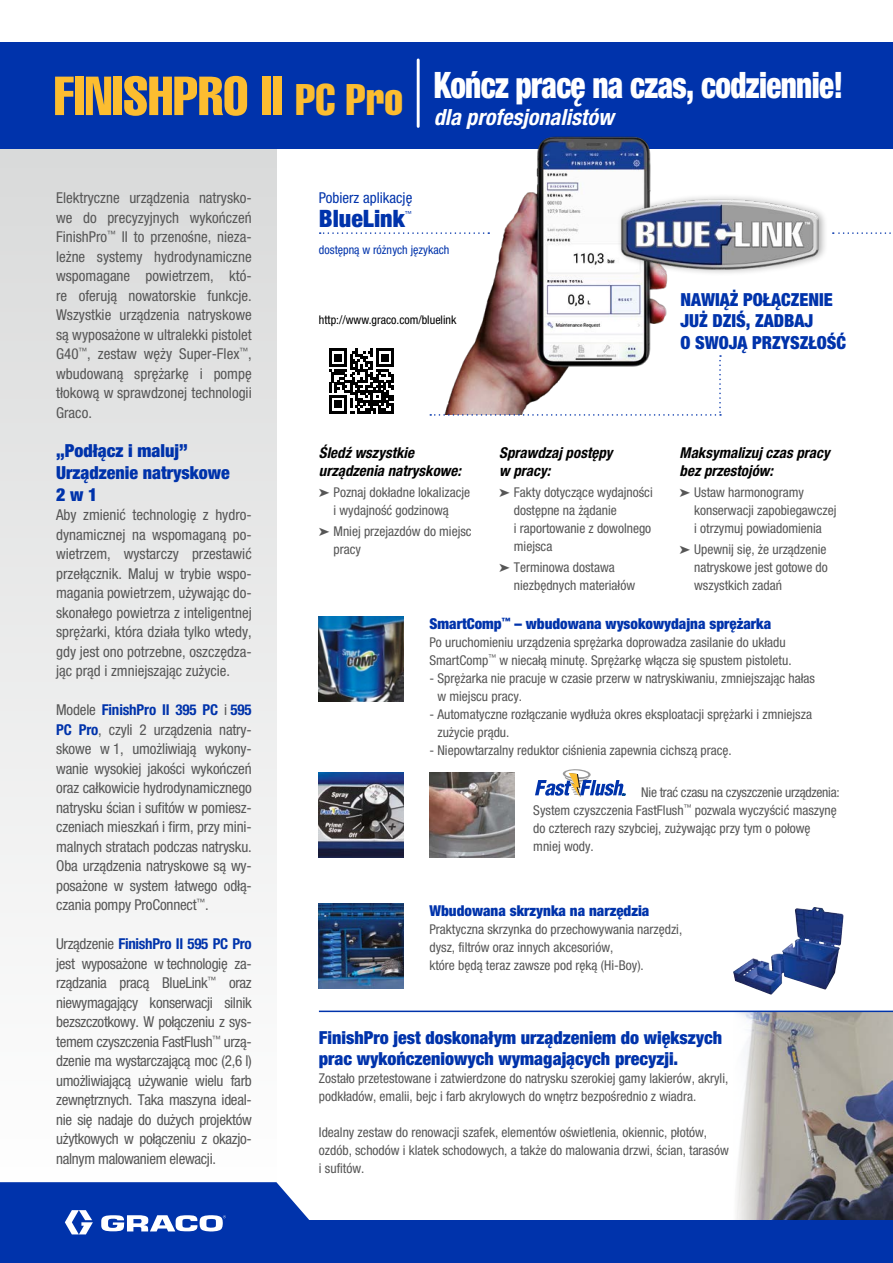
<style>
.page{position:relative;width:893px;height:1263px;background:#fff}
.page>*{position:absolute;margin:0;border:0;box-sizing:border-box;transform-origin:0 0}
.t1{font:900 condensed 36.45px "Helvetica Neue LTCE";letter-spacing:-.02em;color:#fff;scale:.85 1}
.t2{font:900 condensed 24px "Helvetica Neue LTCE";color:#0033ab}
.t3{font:italic 700 condensed 22.35px "Helvetica Neue LTCE";color:#fff}
.t4{font:900 condensed 18px/21.6px "Helvetica Neue LTCE";color:#0033ab}
.t5{font:condensed 15px/19.5px "Helvetica Neue LTCE";letter-spacing:-.005em;color:#565656;text-align:justify}
.t6{font:italic 700 condensed 15px/18px "Helvetica Neue LTCE";color:#000}
.t7{font:900 condensed 15px "Helvetica Neue LTCE";color:#0033ab}
.t8{font:condensed 15px "Helvetica Neue LTCE";color:#0033ab}
.t9{font:condensed 13.5px/18px "Helvetica Neue LTCE";color:#565656}
.t10{font:condensed 12px "Helvetica Neue LTCE";color:#000}
.t11{font:condensed 12px "Helvetica Neue LTCE";color:#0033ab}
.t12{font:condensed 7.05px "Helvetica Neue LTCE";color:#0033ab}
.s1{font-family:"Helvetica LT Std Comp";font-weight:400;font-stretch:normal;font-size:54px;color:#fcbd30}
.s2{font-family:"Helvetica LT Std Comp";font-weight:400;font-stretch:normal;font-size:43.5px;color:#fcbd30}
.s3{font-weight:700;color:#0033ab}
</style>
<div class="page">
<img style="left:734px;top:1012px;width:159px;height:208px">
<div style="left:0;top:139px;width:276px;height:1048px;background:linear-gradient(to bottom,#d8d9d9,#fefefe)"></div>
<div style="left:0;top:1220px;width:893px;height:43px;background:#0033ab"></div>
<div style="left:0;top:43px;width:893px;height:106px;background:#0033ab"></div>
<hr style="left:319px;top:1010px;width:574px;height:2px;background:#0033ab">
<svg style="left:0;top:1182px;width:309px;height:52px"></svg>
<img style="left:319px;top:617px;width:85px;height:85px">
<img style="left:319px;top:904px;width:85px;height:85px">
<img style="left:758px;top:907px;width:56px;height:63px">
<img style="left:319px;top:773px;width:85px;height:85px">
<img style="left:429px;top:773px;width:85px;height:85px">
<svg style="left:535px;top:769px;width:90px;height:28px"></svg>
<svg style="left:329px;top:349px;width:65px;height:64px"></svg>
<img style="left:429px;top:136px;width:239px;height:279px">
<div style="left:617px;top:193px;width:211px;height:83px;background:#000;opacity:.33"></div>
<img style="left:597px;top:199px;width:231px;height:75px">
<svg style="left:833px;top:232px;width:58px;height:2px"></svg>
<svg style="left:320px;top:232px;width:169px;height:2px"></svg>
<svg style="left:430px;top:355px;width:291px;height:61px"></svg>
<hr style="left:417px;top:60px;width:3px;height:66px;background:#fff">
<h1 class="t1" style="left:54px;top:63px;width:930px"><span class="s1">FINISHPRO II</span> <span class="s2">PC Pro</span> Kończ pracę na czas, codziennie!</h1>
<h3 class="t3" style="left:434px;top:103px;width:182px">dla profesjonalistów</h3>
<p class="t5" style="left:56px;top:188px;width:197px">Elektryczne urządzenia natrysko&shy;we do precyzyjnych wykończeń FinishPro<sup>™</sup> II to przenośne, nieza&shy;leżne systemy hydrodynamiczne wspomagane powietrzem, któ&shy;re oferują nowatorskie funkcje.<br>Wszystkie urządzenia natryskowe są wyposażone w ultralekki pistolet G40<sup>™</sup>, zestaw węży Super-Flex<sup>™</sup>, wbudowaną sprężarkę i pompę tłokową w sprawdzonej technologii Graco.</p>
<p class="t4" style="left:56px;top:440px;width:175px">„Podłącz i maluj”<br>Urządzenie natryskowe<br>2w1</p>
<p class="t5" style="left:56px;top:505px;width:197px">Aby zmienić technologię z hydro&shy;dynamicznej na wspomaganą po&shy;wietrzem, wystarczy przestawić przełącznik. Maluj w trybie wspo&shy;magania powietrzem, używając do&shy;skonałego powietrza z inteligentnej sprężarki, która działa tylko wtedy, gdy jest ono potrzebne, oszczędza&shy;jąc prąd i zmniejszając zużycie.</p>
<p class="t5" style="left:56px;top:700px;width:197px">Modele <span class="s3">FinishPro II 395 PC</span> i <span class="s3">595<br>PC Pro</span>, czyli 2 urządzenia natry&shy;skowe w 1, umożliwiają wykony&shy;wanie wysokiej jakości wykończeń oraz całkowicie hydrodynamicznego natrysku ścian i sufitów w pomiesz&shy;czeniach mieszkań i firm, przy mini&shy;malnych stratach podczas natrysku.<br>Oba urządzenia natryskowe są wy&shy;posażone w system łatwego odłą&shy;czania pompy ProConnect<sup>™</sup>.</p>
<p class="t5" style="left:56px;top:934px;width:197px">Urządzenie <span class="s3">FinishPro II 595 PC Pro </span>jest wyposażone w technologię za&shy;rządzania pracą BlueLink<sup>™</sup> oraz niewymagający konserwacji silnik bezszczotkowy. W połączeniu z sys&shy;temem czyszczenia FastFlush<sup>™</sup> urzą&shy;dzenie ma wystarczającą moc (2,6 l) umożliwiającą używanie wielu farb zewnętrznych. Taka maszyna ideal&shy;nie się nadaje do dużych projektów użytkowych w połączeniu z okazjo&shy;nalnym malowaniem elewacji.</p>
<p class="t8" style="left:319px;top:189px;width:95px">Pobierz aplikację</p>
<h2 class="t2" style="left:319px;top:204px;width:87px">BlueLink</h2>
<p class="t12" style="left:405px;top:209px;width:8px">™</p>
<p class="t11" style="left:319px;top:243px;width:132px">dostępną w różnych językach</p>
<p class="t10" style="left:319px;top:313px;width:139px">http://www.graco.com/bluelink</p>
<p class="t4" style="left:680px;top:288px;width:167px">NAWIĄŻ POŁĄCZENIE<br>JUŻ DZIŚ, ZADBAJ<br>O SWOJĄ PRZYSZŁOŚĆ</p>
<p class="t6" style="left:319px;top:444px;width:144px">Śledź wszystkie urządzenia natryskowe:</p>
<p class="t9" style="left:319px;top:483px;width:153px;text-align:center">➤ Poznaj dokładne lokalizacje i wydajność godzinową</p>
<p class="t9" style="left:334px;top:522px;width:140px;text-indent:-15px">➤ Mniej przejazdów do miejsc pracy</p>
<p class="t6" style="left:499px;top:444px;width:115px">Sprawdzaj postępy w pracy:</p>
<p class="t9" style="left:514px;top:483px;width:140px;text-indent:-15px">➤ Fakty dotyczące wydajności dostępne na żądanie<br>i raportowanie z dowolnego miejsca</p>
<p class="t9" style="left:514px;top:558px;width:123px;text-indent:-15px">➤ Terminowa dostawa niezbędnych materiałów</p>
<p class="t6" style="left:680px;top:444px;width:152px">Maksymalizuj czas pracy bez przestojów:</p>
<p class="t9" style="left:694px;top:483px;width:144px;text-indent:-15px">➤ Ustaw harmonogramy konserwacji zapobiegawczej i otrzymuj powiadomienia</p>
<p class="t9" style="left:694px;top:540px;width:135px;text-align:justify;text-indent:-15px">➤ Upewnij się, że urządzenie natryskowe jest gotowe do wszystkich zadań</p>
<p class="t7" style="left:429px;top:614px;width:343px">SmartComp<sup>™</sup> – wbudowana wysokowydajna sprężarka</p>
<p class="t9" style="left:429px;top:633px;width:364px">Po uruchomieniu urządzenia sprężarka doprowadza zasilanie do układu<br>SmartComp<sup>™</sup> w niecałą minutę. Sprężarkę włącza się spustem pistoletu.</p>
<p class="t9" style="left:437px;top:669px;width:379px;text-indent:-8px">- Sprężarka nie pracuje w czasie przerw w natryskiwaniu, zmniejszając hałas w miejscu pracy.</p>
<p class="t9" style="left:437px;top:705px;width:376px;text-indent:-8px">- Automatyczne rozłączanie wydłuża okres eksploatacji sprężarki i zmniejsza zużycie prądu.</p>
<p class="t9" style="left:429px;top:741px;width:304px">- Niepowtarzalny reduktor ciśnienia zapewnia cichszą pracę.</p>
<p class="t9" style="left:533px;top:783px;width:308px;text-indent:108px">Nie trać czasu na czyszczenie urządzenia:<br>System czyszczenia FastFlush<sup>™</sup> pozwala wyczyścić maszynę do czterech razy szybciej, zużywając przy tym o połowę mniej wody.</p>
<p class="t7" style="left:429px;top:901px;width:221px">Wbudowana skrzynka na narzędzia</p>
<p class="t9" style="left:429px;top:920px;width:254px">Praktyczna skrzynka do przechowywania narzędzi, dysz, filtrów oraz innych akcesoriów,<br>które będą teraz zawsze pod ręką (Hi-Boy).</p>
<p class="t4" style="left:319px;top:1026px;width:405px">FinishPro jest doskonałym urządzeniem do większych prac wykończeniowych wymagających precyzji.</p>
<p class="t9" style="left:319px;top:1069px;width:411px">Zostało przetestowane i zatwierdzone do natrysku szerokiej gamy lakierów, akryli, podkładów, emalii, bejc i farb akrylowych do wnętrz bezpośrednio z wiadra.</p>
<p class="t9" style="left:319px;top:1123px;width:411px">Idealny zestaw do renowacji szafek, elementów oświetlenia, okiennic, płotów, ozdób, schodów i klatek schodowych, a także do malowania drzwi, ścian, tarasów i sufitów.</p>
</div>
